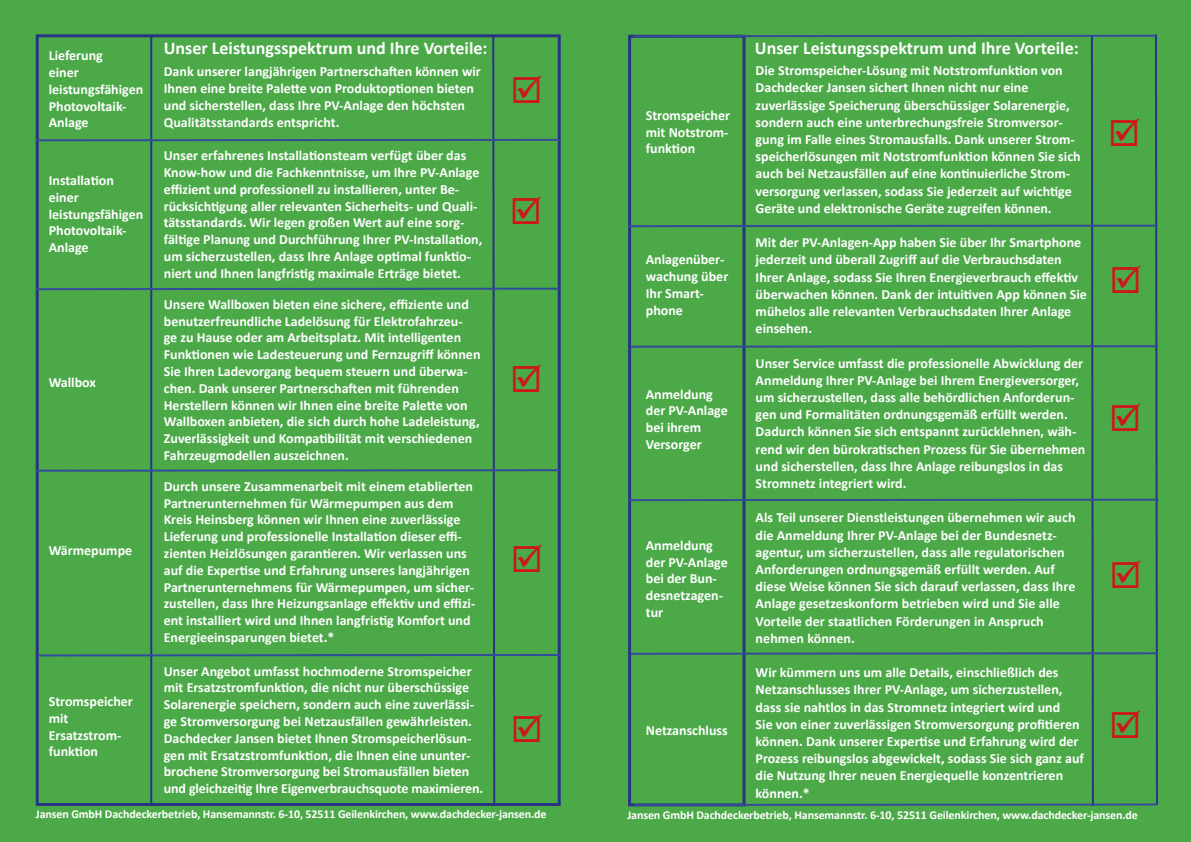
<style>
.page{position:relative;width:1191px;height:842px;background:#4ba948}
.page>*{position:absolute;margin:0;border:0;box-sizing:border-box;transform-origin:0 0}
.t1{font:700 18px "Calibri";color:#fff}
.t2{font:700 14px/16.8px "Calibri";color:#fff}
.t3{font:700 12px "Calibri";letter-spacing:-.01em;color:#fff}
</style>
<div class="page">
<div style="left:34px;top:34px;width:529px;height:774px;background:#4ba948"></div>
<div style="left:626px;top:32px;width:534px;height:776px;background:#4ba948"></div>
<p class="t2" style="left:49px;top:47px;width:56px">Lieferung</p>
<p class="t2" style="left:49px;top:64px;width:32px">einer</p>
<p class="t2" style="left:49px;top:81px;width:96px">leistungsfähigen</p>
<p class="t2" style="left:49px;top:97px;width:79px">Photovoltaik-</p>
<p class="t2" style="left:49px;top:114px;width:41px">Anlage</p>
<p class="t2" style="left:49px;top:172px;width:67px">Installation</p>
<p class="t2" style="left:49px;top:189px;width:32px">einer</p>
<p class="t2" style="left:49px;top:205px;width:96px">leistungsfähigen<br>Photovoltaik-</p>
<p class="t2" style="left:49px;top:239px;width:41px">Anlage</p>
<p class="t2" style="left:49px;top:373px;width:49px">Wallbox</p>
<p class="t2" style="left:49px;top:541px;width:85px">Wärmepumpe</p>
<p class="t2" style="left:49px;top:693px;width:86px">Stromspeicher</p>
<p class="t2" style="left:49px;top:709px;width:21px">mit</p>
<p class="t2" style="left:49px;top:726px;width:74px">Ersatzstrom-</p>
<p class="t2" style="left:49px;top:743px;width:51px">funktion</p>
<p class="t1" style="left:164px;top:35px;width:325px">Unser Leistungsspektrum und Ihre Vorteile:</p>
<p class="t1" style="left:755px;top:35px;width:325px">Unser Leistungsspektrum und Ihre Vorteile:</p>
<p class="t2" style="left:164px;top:63px;width:318px">Dank unserer langjährigen Partnerschaften können wir Ihnen eine breite Palette von Produktoptionen bieten und sicherstellen, dass Ihre PV-Anlage den höchsten Qualitätsstandards entspricht.</p>
<p class="t2" style="left:164px;top:147px;width:320px">Unser erfahrenes Installationsteam verfügt über das Know-how und die Fachkenntnisse, um Ihre PV-Anlage effizient und professionell zu installieren, unter Be&shy;rücksichtigung aller relevanten Sicherheits- und Quali&shy;tätsstandards. Wir legen großen Wert auf eine sorg&shy;fältige Planung und Durchführung Ihrer PV-Installation, um sicherzustellen, dass Ihre Anlage optimal funktio&shy;niert und Ihnen langfristig maximale Erträge bietet.</p>
<p class="t2" style="left:164px;top:295px;width:318px">Unsere Wallboxen bieten eine sichere, effiziente und benutzerfreundliche Ladelösung für Elektrofahrzeu-<br>ge zu Hause oder am Arbeitsplatz. Mit intelligenten Funktionen wie Ladesteuerung und Fernzugriff können Sie Ihren Ladevorgang bequem steuern und überwa&shy;chen. Dank unserer Partnerschaften mit führenden Herstellern können wir Ihnen eine breite Palette von Wallboxen anbieten, die sich durch hohe Ladeleistung, Zuverlässigkeit und Kompatibilität mit verschiedenen Fahrzeugmodellen auszeichnen.</p>
<p class="t2" style="left:164px;top:477px;width:313px">Durch unsere Zusammenarbeit mit einem etablierten Partnerunternehmen für Wärmepumpen aus dem Kreis Heinsberg können wir Ihnen eine zuverlässige Lieferung und professionelle Installation dieser effi&shy;zienten Heizlösungen garantieren. Wir verlassen uns auf die Expertise und Erfahrung unseres langjährigen Partnerunternehmens für Wärmepumpen, um sicher&shy;zustellen, dass Ihre Heizungsanlage effektiv und effizi&shy;ent installiert wird und Ihnen langfristig Komfort und Energieeinsparungen bietet.*</p>
<p class="t2" style="left:164px;top:662px;width:321px">Unser Angebot umfasst hochmoderne Stromspeicher mit Ersatzstromfunktion, die nicht nur überschüssige Solarenergie speichern, sondern auch eine zuverlässi&shy;ge Stromversorgung bei Netzausfällen gewährleisten.<br>Dachdecker Jansen bietet Ihnen Stromspeicherlösun&shy;gen mit Ersatzstromfunktion, die Ihnen eine ununter&shy;brochene Stromversorgung bei Stromausfällen bieten und gleichzeitig Ihre Eigenverbrauchsquote maximieren.</p>
<p class="t2" style="left:646px;top:107px;width:86px;text-align:justify">Stromspeicher mit Notstrom&shy;funktion</p>
<p class="t2" style="left:646px;top:251px;width:84px">Anlagenüber&shy;wachung über<br>Ihr Smart&shy;phone</p>
<p class="t2" style="left:646px;top:385px;width:83px">Anmeldung der PV-Anlage bei ihrem</p>
<p class="t2" style="left:646px;top:436px;width:57px">Versorger</p>
<p class="t2" style="left:646px;top:537px;width:83px">Anmeldung der PV-Anlage bei der Bun&shy;desnetzagen&shy;tur</p>
<p class="t2" style="left:646px;top:721px;width:83px">Netzanschluss</p>
<p class="t2" style="left:755px;top:62px;width:308px;line-height:17.2px">Die Stromspeicher-Lösung mit Notstromfunktion von<br>Dachdecker Jansen sichert Ihnen nicht nur eine</p>
<p class="t2" style="left:755px;top:96px;width:326px;line-height:17.2px">zuverlässige Speicherung überschüssiger Solarenergie, sondern auch eine unterbrechungsfreie Stromversor&shy;gung im Falle eines Stromausfalls. Dank unserer Strom&shy;speicherlösungen mit Notstromfunktion können Sie sich auch bei Netzausfällen auf eine kontinuierliche Strom&shy;versorgung verlassen, sodass Sie jederzeit auf wichtige Geräte und elektronische Geräte zugreifen können.</p>
<p class="t2" style="left:755px;top:234px;width:333px;line-height:17.2px">Mit der PV-Anlagen-App haben Sie über Ihr Smartphone jederzeit und überall Zugriff auf die Verbrauchsdaten Ihrer Anlage, sodass Sie Ihren Energieverbrauch effektiv überwachen können. Dank der intuitiven App können Sie mühelos alle relevanten Verbrauchsdaten Ihrer Anlage einsehen.</p>
<p class="t2" style="left:755px;top:354px;width:331px;line-height:17.2px">Unser Service umfasst die professionelle Abwicklung der Anmeldung Ihrer PV-Anlage bei Ihrem Energieversorger, um sicherzustellen, dass alle behördlichen Anforderun&shy;gen und Formalitäten ordnungsgemäß erfüllt werden.<br>Dadurch können Sie sich entspannt zurücklehnen, wäh&shy;rend wir den bürokratischen Prozess für Sie übernehmen und sicherstellen, dass Ihre Anlage reibungslos in das Stromnetz integriert wird.</p>
<p class="t2" style="left:755px;top:509px;width:321px;line-height:17.2px">Als Teil unserer Dienstleistungen übernehmen wir auch die Anmeldung Ihrer PV-Anlage bei der Bundesnetz&shy;agentur, um sicherzustellen, dass alle regulatorischen Anforderungen ordnungsgemäß erfüllt werden. Auf diese Weise können Sie sich darauf verlassen, dass Ihre Anlage gesetzeskonform betrieben wird und Sie alle Vorteile der staatlichen Förderungen in Anspruch</p>
<p class="t2" style="left:755px;top:629px;width:101px">nehmen können.</p>
<p class="t2" style="left:755px;top:664px;width:330px;line-height:17.2px">Wir kümmern uns um alle Details, einschließlich des Netzanschlusses Ihrer PV-Anlage, um sicherzustellen, dass sie nahtlos in das Stromnetz integriert wird und<br>Sie von einer zuverlässigen Stromversorgung profitieren können. Dank unserer Expertise und Erfahrung wird der Prozess reibungslos abgewickelt, sodass Sie sich ganz auf die Nutzung Ihrer neuen Energiequelle konzentrieren können.*</p>
<p class="t3" style="left:36px;top:806px;width:512px">Jansen GmbH Dachdeckerbetrieb, Hansemannstr. 6-10, 52511 Geilenkirchen, www.dachdecker-jansen.de</p>
<p class="t3" style="left:627px;top:807px;width:512px">Jansen GmbH Dachdeckerbetrieb, Hansemannstr. 6-10, 52511 Geilenkirchen, www.dachdecker-jansen.de</p>
</div>
